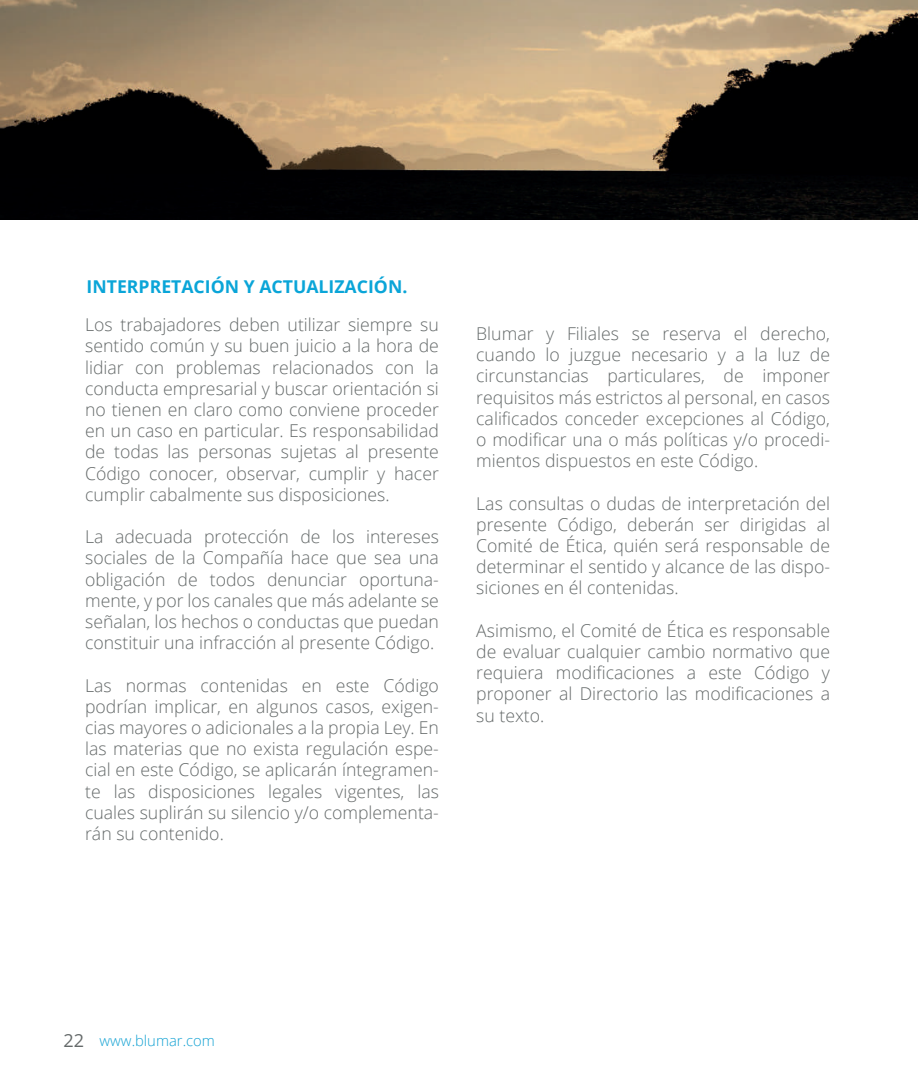
<style>
.page{position:relative;width:918px;height:1092px;background:#fff}
.page>*{position:absolute;margin:0;border:0;box-sizing:border-box;transform-origin:0 0}
.t1{font:300 17.68px/21.2px "Open Sans";color:#656a6a;text-align:justify}
.t2{font:700 17.68px "Open Sans";color:#0aa5d8}
.t3{font:300 14.7px "Open Sans";color:#14a2d3}
.s1{font-weight:400;font-size:18.03px;color:#656a6a}
</style>
<div class="page">
<img style="left:0;top:0;width:918px;height:219px">
<p class="t2" style="left:87px;top:274px;width:322px">INTERPRETACIÓN Y ACTUALIZACIÓN.</p>
<p class="t1" style="left:85px;top:313px;width:355px">Los trabajadores deben utilizar siempre su sentido común y su buen juicio a la hora de lidiar con problemas relacionados con la conducta empresarial y buscar orientación si no tienen en claro como conviene proceder en un caso en particular. Es responsabilidad de todas las personas sujetas al presente Código conocer, observar, cumplir y hacer cumplir cabalmente sus disposiciones.</p>
<p class="t1" style="left:85px;top:525px;width:355px">La adecuada protección de los intereses sociales de la Compañía hace que sea una obligación de todos denunciar oportuna&shy;mente, y por los canales que más adelante se señalan, los hechos o conductas que puedan constituir una infracción al presente Código.</p>
<p class="t1" style="left:85px;top:674px;width:355px">Las normas contenidas en este Código podrían implicar, en algunos casos, exigen&shy;cias mayores o adicionales a la propia Ley. En las materias que no exista regulación espe&shy;cial en este Código, se aplicarán íntegramen&shy;te las disposiciones legales vigentes, las cuales suplirán su silencio y/o complementa&shy;rán su contenido.</p>
<p class="t1" style="left:476px;top:322px;width:355px">Blumar y Filiales se reserva el derecho, cuando lo juzgue necesario y a la luz de circunstancias particulares, de imponer requisitos más estrictos al personal, en casos calificados conceder excepciones al Código, o modificar una o más políticas y/o procedi&shy;mientos dispuestos en este Código.</p>
<p class="t1" style="left:476px;top:492px;width:355px">Las consultas o dudas de interpretación del presente Código, deberán ser dirigidas al Comité de Ética, quién será responsable de determinar el sentido y alcance de las dispo&shy;siciones en él contenidas.</p>
<p class="t1" style="left:476px;top:619px;width:355px">Asimismo, el Comité de Ética es responsable de evaluar cualquier cambio normativo que requiera modificaciones a este Código y proponer al Directorio las modificaciones a su texto.</p>
<p class="t3" style="left:63px;top:1030px;width:153px"><span class="s1">22</span> www.blumar.com</p>
</div>
